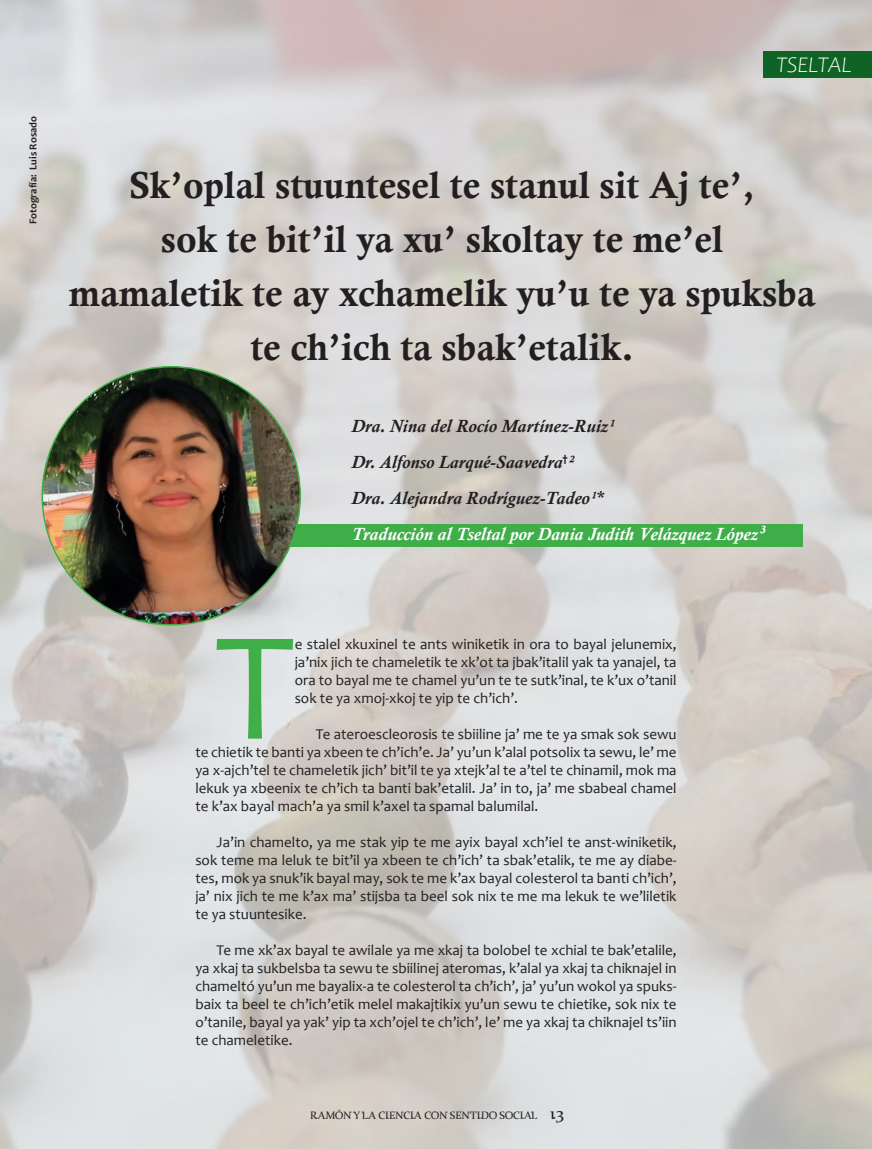
<style>
.page{position:relative;width:872px;height:1149px;background:#fff}
.page>*{position:absolute;margin:0;border:0;box-sizing:border-box;transform-origin:0 0}
.t1{font:156.6px "Candara";color:#40ae49}
.t2{font:37.5px/54px "Calis MT Bol";color:#231f20;text-align:center}
.t3{font:italic 300 22.5px "Candara";color:#fff}
.t4{font:italic 700 18px/36px "Calisto";color:#231f20}
.t5{font:15px/18px "Candara";color:#231f20;text-align:justify}
.t6{font:10.5px "Mayan";color:#231f20}
.t7{font:700 10.5px "Candara";color:#231f20}
.s1{color:#fff}
.s2{font-size:21px;color:#fff}
.s3{font-size:16.5px}
</style>
<div class="page">
<img style="left:0;top:0;width:872px;height:1148px">
<div style="left:763px;top:51px;width:109px;height:27px;background:#0f6425"></div>
<div style="left:276px;top:524px;width:526px;height:22px;background:#3fae49"></div>
<img style="left:42px;top:366px;width:258px;height:258px;border-radius:129px">
<p class="t7" style="left:26px;top:224px;width:109px;rotate:-90deg">Fotografía: Luis Rosado</p>
<h3 class="t3" style="left:776px;top:52px;width:77px">TSELTAL</h3>
<h2 class="t2" style="left:69px;top:158px;width:748px">Sk’oplal stuuntesel te stanul sit Aj te’,<br>sok te bit’il ya xu’ skoltay te me’el<br>mamaletik te ay xchamelik yu’u te ya spuksba te ch’ich ta sbak’etalik.</h2>
<p class="t4" style="left:351px;top:408px;width:415px">Dra. Nina del Rocío Martínez-Ruiz¹<br>Dr. Alfonso Larqué-Saavedra<sup>†</sup>²<br>Dra. Alejandra Rodríguez-Tadeo¹*<br><span class="s1">Traducción al Tseltal por Dania Judith Velázquez López</span><span class="s2">³</span></p>
<h1 class="t1" style="left:215px;top:589px;width:81px">T</h1>
<p class="t5" style="left:295px;top:634px;width:383px">e stalel xkuxinel te ants winiketik in ora to bayal jelunemix, ja’nix jich te chameletik te xk’ot ta jbak’italil yak ta yanajel, ta ora to bayal me te chamel yu’un te te sutk’inal, te k’ux o’tanil sok te ya xmoj-xkoj te yip te ch’ich’.</p>
<p class="t5" style="left:195px;top:724px;width:483px;text-indent:121px">Te ateroescleorosis te sbiiline ja’ me te ya smak sok sewu te chietik te banti ya xbeen te ch’ich’e. Ja’ yu’un k’alal potsolix ta sewu, le’ me ya x-ajch’tel te chameletik jich’ bit’il te ya xtejk’al te a’tel te chinamil, mok ma lekuk ya xbeenix te ch’ich ta banti bak’etalil. Ja’ in to, ja’ me sbabeal chamel te k’ax bayal mach’a ya smil k’axel ta spamal balumilal.</p>
<p class="t5" style="left:195px;top:832px;width:483px;text-indent:21px">Ja’in chamelto, ya me stak yip te me ayix bayal xch’iel te anst-winiketik, sok teme ma leluk te bit’il ya xbeen te ch’ich’ ta sbak’etalik, te me ay diabe&shy;tes, mok ya snuk’ik bayal may, sok te me k’ax bayal colesterol ta banti ch’ich’, ja’ nix jich te me k’ax ma’ stijsba ta beel sok nix te me ma lekuk te we’liletik te ya stuuntesike.</p>
<p class="t5" style="left:195px;top:940px;width:483px;text-indent:21px">Te me xk’ax bayal te awilale ya me xkaj ta bolobel te xchial te bak’etalile, ya xkaj ta sukbelsba ta sewu te sbiilinej ateromas, k’alal ya xkaj ta chiknajel in chameltó yu’un me bayalix-a te colesterol ta ch’ich’, ja’ yu’un wokol ya spuks&shy;baix ta beel te ch’ich’etik melel makajtikix yu’un sewu te chietike, sok nix te o’tanile, bayal ya yak’ yip ta xch’ojel te ch’ich’, le’ me ya xkaj ta chiknajel ts’iin te chameletike.</p>
<p class="t6" style="left:310px;top:1109px;width:255px">RAMÓN Y LA CIENCIA CON SENTIDO SOCIAL <span class="s3">13</span></p>
</div>
